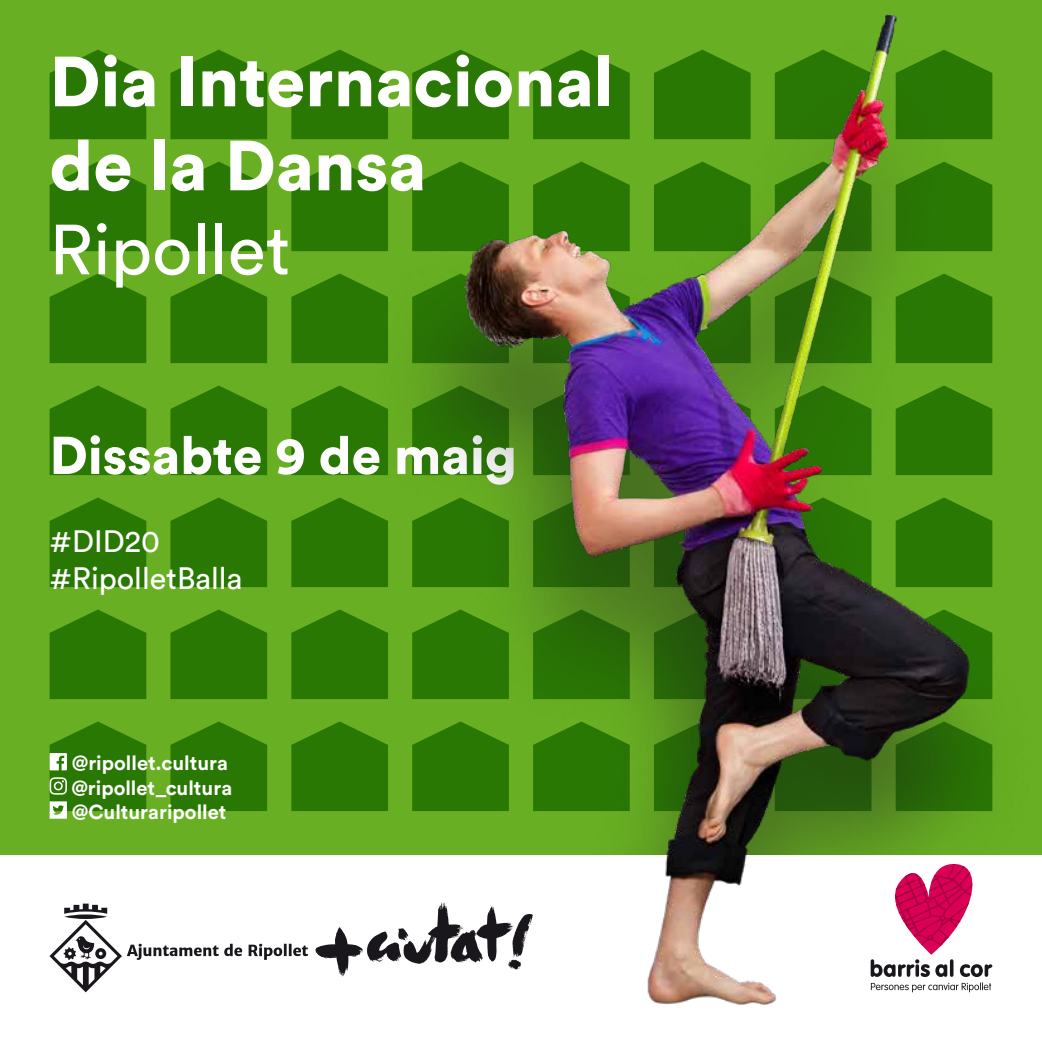
<style>
.page{position:relative;width:1042px;height:1042px;background:#fff}
.page>*{position:absolute;margin:0;border:0;box-sizing:border-box;transform-origin:0 0}
.t1{font:900 70px/84px "Circular Std";color:#fff}
.t2{font:70px "Circular Std";color:#fff}
.t3{font:900 52.5px "Circular Std";color:#fff}
.t4{font:30.62px/36.8px "Circular Std";color:#fff}
.t5{font:700 20.12px/24.2px "Circular Std";color:#fff}
</style>
<div class="page">
<div style="left:0;top:0;width:1042px;height:856px;background:#68af23"></div>
<svg style="left:291px;top:50px;width:74px;height:89px;background:#307e07"></svg>
<svg style="left:170px;top:50px;width:97px;height:89px;background:#327f08"></svg>
<svg style="left:50px;top:50px;width:96px;height:89px;background:#317e07"></svg>
<svg style="left:291px;top:162px;width:74px;height:89px;background:#307e07"></svg>
<svg style="left:170px;top:162px;width:97px;height:89px;background:#327f08"></svg>
<svg style="left:50px;top:162px;width:96px;height:89px;background:#317e07"></svg>
<svg style="left:291px;top:274px;width:74px;height:89px;background:#307e07"></svg>
<svg style="left:170px;top:274px;width:97px;height:89px;background:#327f08"></svg>
<svg style="left:50px;top:274px;width:96px;height:89px;background:#317e07"></svg>
<svg style="left:291px;top:385px;width:74px;height:90px;background:#317e07"></svg>
<svg style="left:170px;top:385px;width:97px;height:90px;background:#327f08"></svg>
<svg style="left:50px;top:385px;width:96px;height:90px;background:#327f08"></svg>
<svg style="left:291px;top:497px;width:74px;height:90px;background:#317e07"></svg>
<svg style="left:170px;top:497px;width:97px;height:90px;background:#327f08"></svg>
<svg style="left:50px;top:497px;width:96px;height:90px;background:#327f08"></svg>
<svg style="left:291px;top:609px;width:74px;height:90px;background:#317e07"></svg>
<svg style="left:170px;top:609px;width:97px;height:90px;background:#327f08"></svg>
<svg style="left:50px;top:609px;width:96px;height:90px;background:#327f08"></svg>
<svg style="left:291px;top:721px;width:74px;height:90px;background:#317e07"></svg>
<svg style="left:170px;top:721px;width:97px;height:90px;background:#327f08"></svg>
<div style="left:365px;top:21px;width:673px;height:1021px;background:#1a171c;opacity:.43"></div>
<img style="left:442px;top:14px;width:563px;height:842px">
<div style="left:0;top:856px;width:1042px;height:186px;background:#fff"></div>
<svg style="left:870px;top:855px;width:122px;height:137px"></svg>
<svg style="left:315px;top:902px;width:218px;height:74px"></svg>
<svg style="left:49px;top:903px;width:259px;height:89px"></svg>
<svg style="left:50px;top:721px;width:96px;height:98px"></svg>
<h1 class="t1" style="left:50px;top:38px;width:566px">Dia Internacional de la Dansa</h1>
<h1 class="t2" style="left:50px;top:207px;width:242px">Ripollet</h1>
<h2 class="t3" style="left:50px;top:420px;width:469px">Dissabte 9 de maig</h2>
<h3 class="t4" style="left:50px;top:522px;width:194px">#DID20 #RipolletBalla</h3>
<p class="t5" style="left:71px;top:751px;width:162px">@ripollet.cultura @ripollet_cultura @Culturaripollet</p>
</div>
